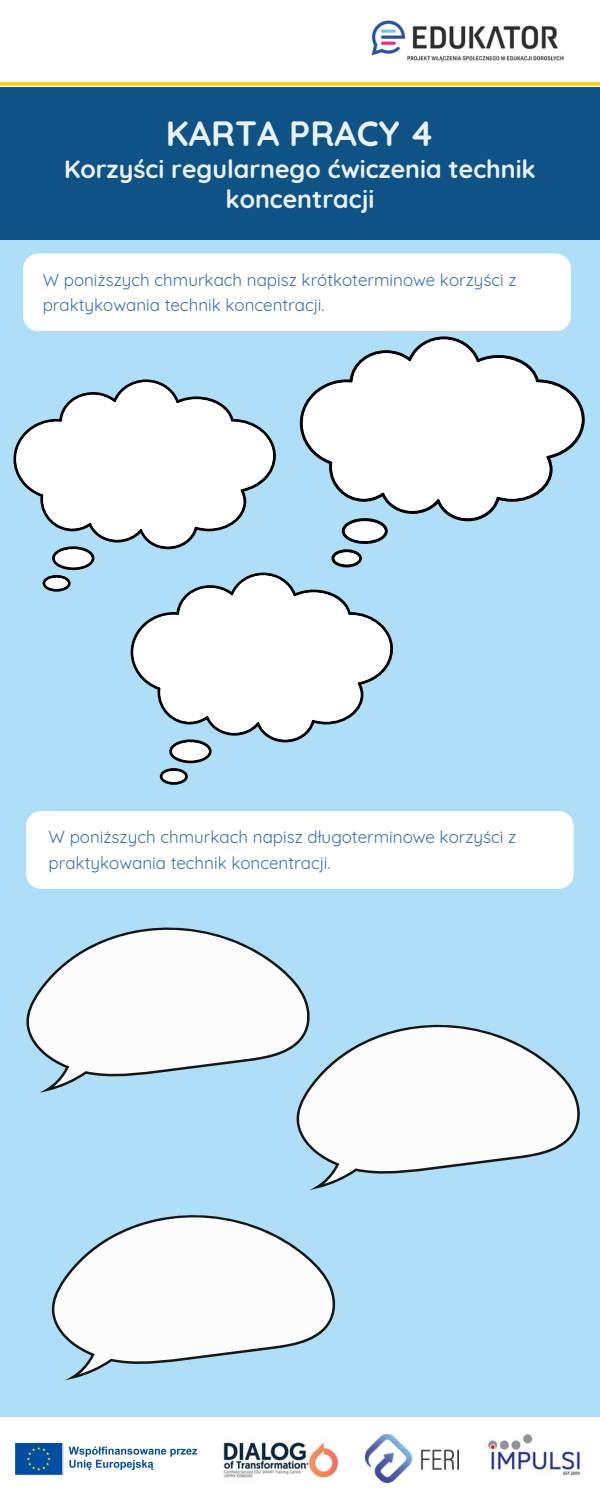
<style>
.page{position:relative;width:600px;height:1500px;background:#afdff8}
.page>*{position:absolute;margin:0;border:0;box-sizing:border-box;transform-origin:0 0}
.t1{font:700 35px "Quicksand";color:#eaf3fc}
.t2{font:700 25px/30px "Quicksand";color:#eaf3fc;text-align:center}
.t3{font:17px/24.8px "Quicksand";color:#3a70b4}
</style>
<div class="page">
<div style="left:0;top:1418px;width:600px;height:82px;background:#fff"></div>
<div style="left:23px;top:254px;width:548px;height:77px;background:#fff"></div>
<div style="left:0;top:86px;width:600px;height:154px;background:#0f5286"></div>
<div style="left:0;top:0;width:600px;height:86px;background:#fff"></div>
<img style="left:371px;top:20px;width:193px;height:42px">
<img style="left:223px;top:1442px;width:116px;height:36px">
<img style="left:487px;top:1434px;width:94px;height:42px">
<img style="left:366px;top:1434px;width:93px;height:49px">
<hr style="left:0;top:83px;width:600px;height:3px;background:#ffd124">
<svg style="left:13px;top:379px;width:263px;height:170px"></svg>
<svg style="left:16px;top:382px;width:257px;height:164px;fill:#fff"></svg>
<svg style="left:43px;top:546px;width:51px;height:46px"></svg>
<svg style="left:300px;top:336px;width:285px;height:185px"></svg>
<svg style="left:303px;top:340px;width:279px;height:178px;fill:#fff"></svg>
<svg style="left:331px;top:518px;width:57px;height:49px"></svg>
<svg style="left:131px;top:573px;width:262px;height:169px"></svg>
<svg style="left:133px;top:575px;width:257px;height:165px;fill:#fff"></svg>
<svg style="left:160px;top:739px;width:52px;height:46px"></svg>
<div style="left:26px;top:811px;width:548px;height:78px;background:#fff"></div>
<svg style="left:26px;top:927px;width:284px;height:166px;fill:#fcfcfc"></svg>
<svg style="left:296px;top:1024px;width:284px;height:166px;fill:#fcfcfc"></svg>
<svg style="left:51px;top:1215px;width:284px;height:165px;fill:#fcfcfc"></svg>
<img style="left:15px;top:1442px;width:183px;height:34px">
<p class="t1" style="left:166px;top:111px;width:270px">KARTA PRACY 4</p>
<p class="t2" style="left:64px;top:153px;width:473px">Korzyści regularnego ćwiczenia technik koncentracji</p>
<p class="t3" style="left:43px;top:268px;width:475px">W poniższych chmurkach napisz krótkoterminowe korzyści z praktykowania technik koncentracji.</p>
<p class="t3" style="left:49px;top:824px;width:469px;line-height:25.5px">W poniższych chmurkach napisz długoterminowe korzyści z praktykowania technik koncentracji.</p>
</div>
